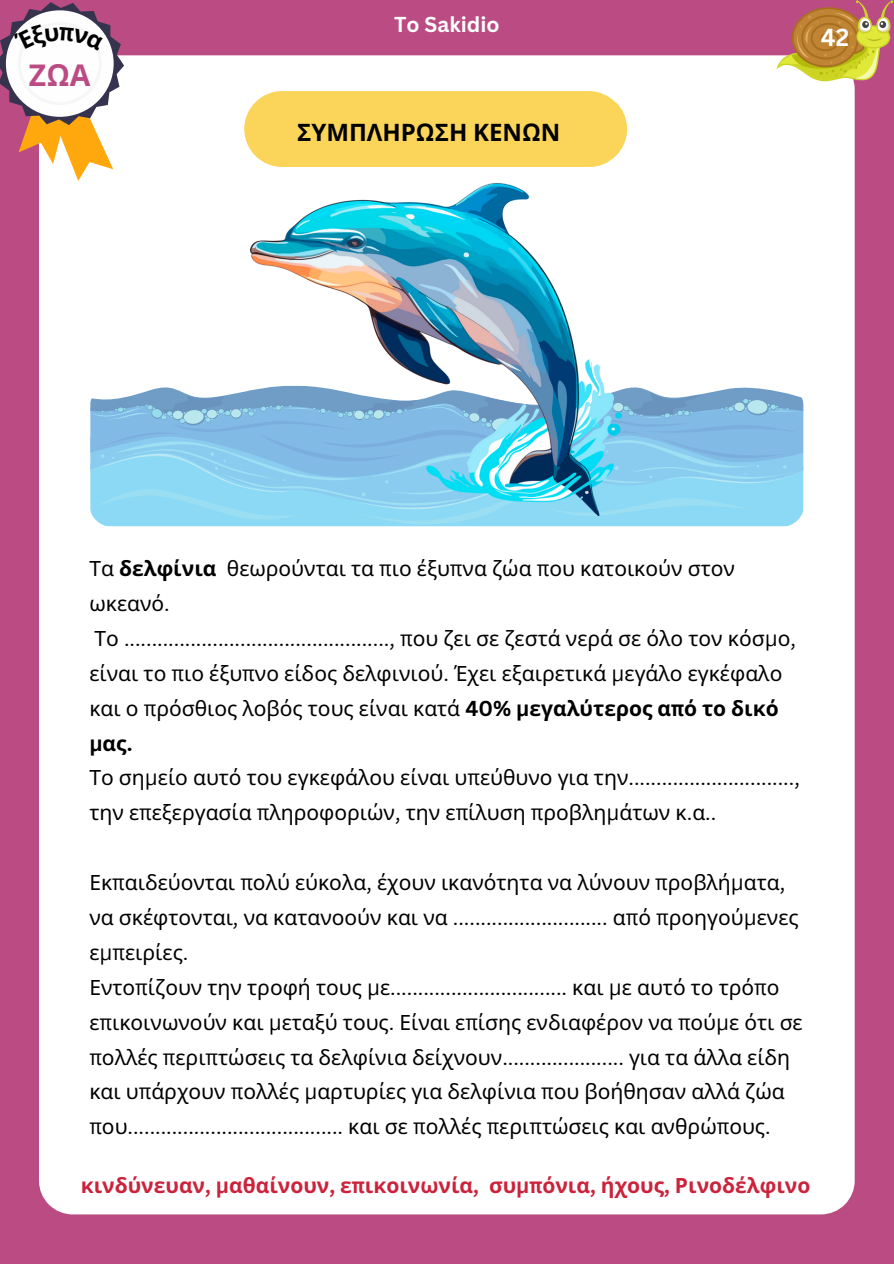
<style>
.page{position:relative;width:894px;height:1264px;background:#fff}
.page>*{position:absolute;margin:0;border:0;box-sizing:border-box;transform-origin:0 0}
.t1{font:700 30px "Noto Sans";color:#bb4c83}
.t2{font:700 24px "Noto Sans";color:#000}
.t3{font:700 24px "Canva Sans";color:#fff}
.t4{font:21px/34.8px "Noto Sans";color:#000}
.t5{font:21px "Canva Sans";color:#000}
.t6{font:700 21px "Noto Sans";color:#cb233b}
.t7{font:700 21px "Canva Sans";color:#fff}
.t8{font:700 21px "Canva Sans";color:#000}
.s1{font-family:"Canva Sans"}
.s2{font-weight:700}
.s3{font-family:"Noto Sans"}
.s4{font-family:"Canva Sans";font-weight:700}
</style>
<div class="page">
<div style="left:0;top:0;width:893px;height:1263px;background:#bb4c83"></div>
<div style="left:39px;top:55px;width:815px;height:1159px;background:#fff"></div>
<svg style="left:90px;top:524px;width:713px;height:2px"></svg>
<svg style="left:90px;top:385px;width:713px;height:139px;background:#8ecbea"></svg>
<img style="left:250px;top:183px;width:371px;height:332px">
<div style="left:244px;top:91px;width:382px;height:75px;background:#fbd55a;border-radius:38px"></div>
<svg style="left:249px;top:102px;width:378px;height:64px"></svg>
<svg style="left:775px;top:0;width:117px;height:85px"></svg>
<svg style="left:0;top:2px;width:124px;height:179px"></svg>
<h1 class="t1" style="left:29px;top:53px;width:63px">Ζ<span class="s1">Ω</span>Α</h1>
<p class="t7" style="left:394px;top:9px;width:107px">To Sakidio</p>
<p class="t2" style="left:297px;top:115px;width:265px">ΣΥΜΠΛΗΡ<span class="s1">Ω</span>ΣΗ ΚΕΝ<span class="s1">Ω</span>Ν</p>
<p class="t3" style="left:820px;top:20px;width:30px">42</p>
<p class="t4" style="left:89px;top:550px;width:647px">Τα <span class="s2">δελφίνια</span> θεωρούνται τα <span class="s1">π</span>ιο έξυ<span class="s1">π</span>να ζώα <span class="s1">π</span>ου κατοικούν στον ωκεανό<span class="s1">.</span></p>
<p class="t5" style="left:94px;top:623px;width:702px"><span class="s3">Το</span> ................................................, π<span class="s3">ου ζει σε ζεστά νερά σε όλο τον κόσ</span>μ<span class="s3">ο</span>,</p>
<p class="t4" style="left:89px;top:655px;width:694px">είναι το <span class="s1">π</span>ιο έξυ<span class="s1">π</span>νο είδος δελφινιού<span class="s1">.</span> Έχει εξαιρετικά <span class="s1">μ</span>εγάλο εγκέφαλο και ο <span class="s1">π</span>ρόσθιος λοβός τους είναι κατά <span class="s4">40% μ</span><span class="s2">εγαλύτερος α</span><span class="s4">π</span><span class="s2">ό το δικό</span></p>
<p class="t8" style="left:89px;top:728px;width:45px">μ<span class="s3">ας</span>.</p>
<p class="t4" style="left:89px;top:759px;width:711px">Το ση<span class="s1">μ</span>είο αυτό του εγκεφάλου είναι υ<span class="s1">π</span>εύθυνο για την<span class="s1">.............................., </span>την ε<span class="s1">π</span>εξεργασία <span class="s1">π</span>ληροφοριών<span class="s1">,</span> την ε<span class="s1">π</span>ίλυση <span class="s1">π</span>ροβλη<span class="s1">μ</span>άτων κ<span class="s1">.</span>α<span class="s1">..</span></p>
<p class="t4" style="left:89px;top:864px;width:714px">Εκ<span class="s1">π</span>αιδεύονται <span class="s1">π</span>ολύ εύκολα<span class="s1">,</span> έχουν ικανότητα να λύνουν <span class="s1">π</span>ροβλή<span class="s1">μ</span>ατα<span class="s1">, </span>να σκέφτονται<span class="s1">,</span> να κατανοούν και να <span class="s1">............................</span> α<span class="s1">π</span>ό <span class="s1">π</span>ροηγού<span class="s1">μ</span>ενες ε<span class="s1">μπ</span>ειρίες<span class="s1">.<br></span>Εντο<span class="s1">π</span>ίζουν την τροφή τους <span class="s1">μ</span>ε<span class="s1">................................</span> και <span class="s1">μ</span>ε αυτό το τρό<span class="s1">π</span>ο ε<span class="s1">π</span>ικοινωνούν και <span class="s1">μ</span>εταξύ τους<span class="s1">.</span> Είναι ε<span class="s1">π</span>ίσης ενδιαφέρον να <span class="s1">π</span>ού<span class="s1">μ</span>ε ότι σε <span class="s1">π</span>ολλές <span class="s1">π</span>ερι<span class="s1">π</span>τώσεις τα δελφίνια δείχνουν<span class="s1">......................</span> για τα άλλα είδη και υ<span class="s1">π</span>άρχουν <span class="s1">π</span>ολλές <span class="s1">μ</span>αρτυρίες για δελφίνια <span class="s1">π</span>ου βοήθησαν αλλά ζώα</p>
<p class="t5" style="left:89px;top:1111px;width:682px">π<span class="s3">ου</span>....................................... <span class="s3">και σε</span> π<span class="s3">ολλές</span> π<span class="s3">ερι</span>π<span class="s3">τώσεις και ανθρώ</span>π<span class="s3">ους</span>.</p>
<p class="t6" style="left:81px;top:1170px;width:731px">κινδύνευαν<span class="s1">, μ</span>αθαίνουν<span class="s1">,</span> ε<span class="s1">π</span>ικοινωνία<span class="s1">,</span> συ<span class="s1">μπ</span>όνια<span class="s1">,</span> ήχους<span class="s1">,</span> Ρινοδέλφινο</p>
</div>
